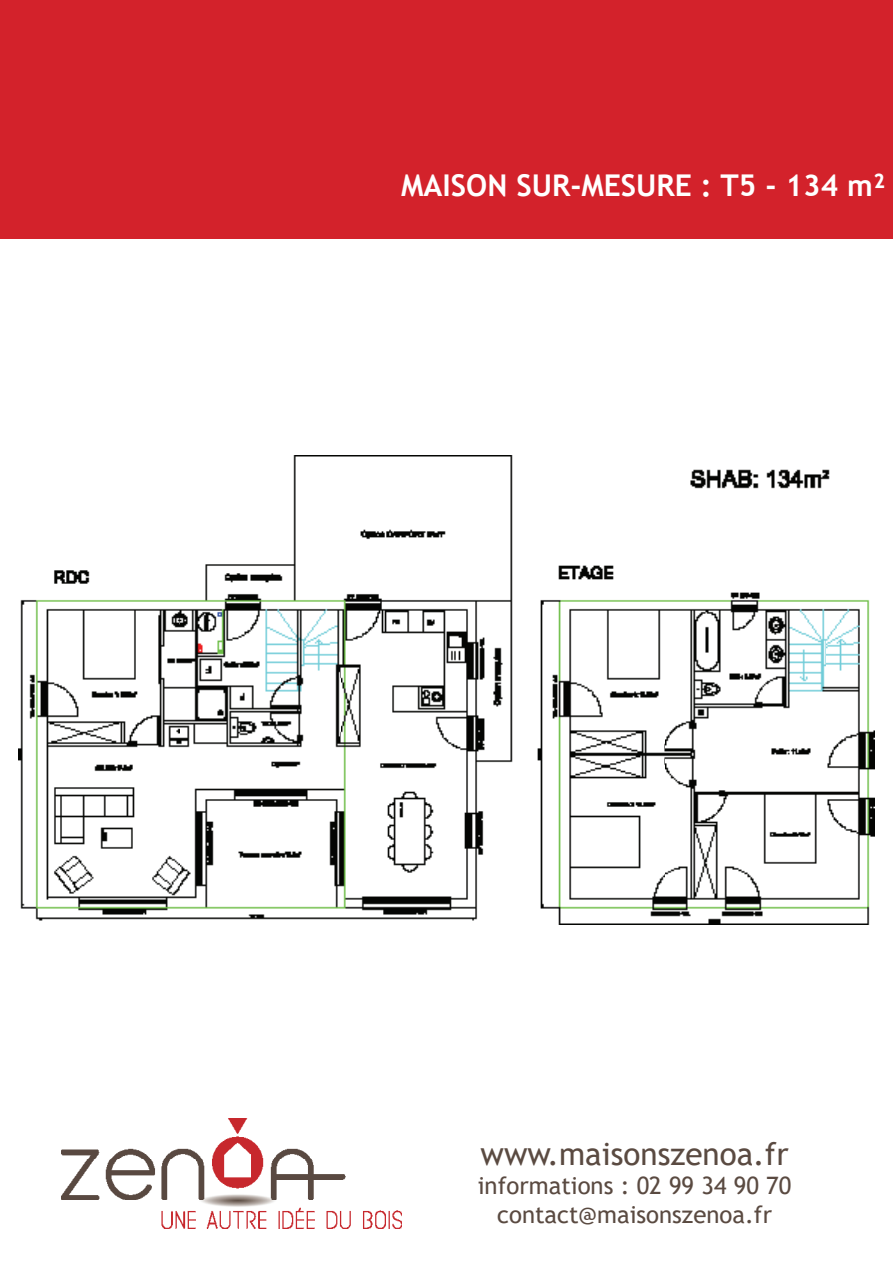
<style>
.page{position:relative;width:893px;height:1263px;background:#fff}
.page>*{position:absolute;margin:0;border:0;box-sizing:border-box;transform-origin:0 0}
.t1{font:31.5px "Trebuchet MS";color:#5a4a41}
.t2{font:700 30px "Trebuchet MS";color:#fff}
.t3{font:24px/28.8px "Trebuchet MS";color:#5a4a41;text-align:center}
</style>
<div class="page">
<div style="left:0;top:0;width:893px;height:238px;background:#d3222b"></div>
<img style="left:62px;top:1118px;width:340px;height:111px">
<img style="left:18px;top:455px;width:857px;height:470px">
<p class="t2" style="left:401px;top:167px;width:487px">MAISON SUR-MESURE : T5 - 134 m²</p>
<h1 class="t1" style="left:481px;top:1134px;width:310px">www.maisonszenoa.fr</h1>
<p class="t3" style="left:478px;top:1171px;width:315px">informations : 02 99 34 90 70 contact@maisonszenoa.fr</p>
</div>
